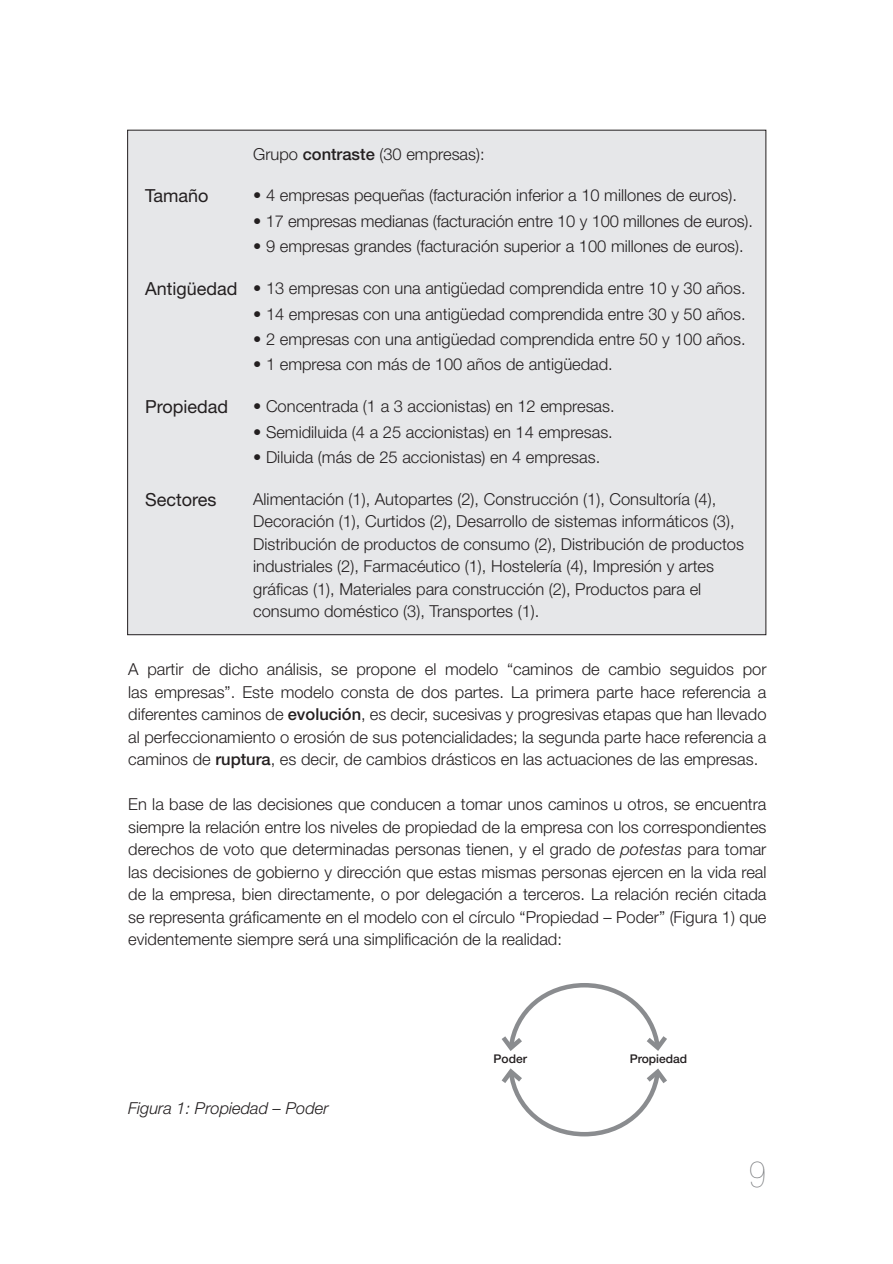
<style>
.page{position:relative;width:893px;height:1264px;background:#fff}
.page>*{position:absolute;margin:0;border:0;box-sizing:border-box;transform-origin:0 0}
.t1{font:900 condensed 36px "Helvetica Neue";color:#76787b}
.t2{font:18px "Helvetica Neue";color:#231f20}
.t3{font:300 16.5px/22.5px "Helvetica Neue";color:#231f20;text-align:justify}
.t4{font:italic 300 16.5px "Helvetica Neue";color:#231f20}
.t5{font:500 12px "Helvetica Neue";color:#231f20}
.s1{font-weight:500}
.s2{font-weight:400;font-size:18px}
.s3{font-style:italic}
</style>
<div class="page">
<div style="left:128px;top:130px;width:637px;height:504px;background:#e6e7e9"></div>
<svg style="left:501px;top:983px;width:166px;height:68px"></svg>
<svg style="left:501px;top:1068px;width:166px;height:69px"></svg>
<p class="t3" style="left:253px;top:145px;width:233px">Grupo <span class="s1">contraste</span> (30 empresas):</p>
<p class="t2" style="left:145px;top:189px;width:65px">Tamaño</p>
<p class="t3" style="left:253px;top:185px;width:485px">• 4 empresas pequeñas (facturación inferior a 10 millones de euros).</p>
<p class="t3" style="left:253px;top:211px;width:501px">• 17 empresas medianas (facturación entre 10 y 100 millones de euros).</p>
<p class="t3" style="left:253px;top:236px;width:492px">• 9 empresas grandes (facturación superior a 100 millones de euros).</p>
<p class="t3" style="left:145px;top:278px;width:602px"><span class="s2">Antigüedad</span> • 13 empresas con una antigüedad comprendida entre 10 y 30 años.</p>
<p class="t3" style="left:253px;top:304px;width:494px">• 14 empresas con una antigüedad comprendida entre 30 y 50 años.</p>
<p class="t3" style="left:253px;top:329px;width:494px">• 2 empresas con una antigüedad comprendida entre 50 y 100 años.</p>
<p class="t3" style="left:253px;top:354px;width:361px">• 1 empresa con más de 100 años de antigüedad.</p>
<p class="t2" style="left:145px;top:400px;width:85px">Propiedad</p>
<p class="t3" style="left:253px;top:396px;width:363px">• Concentrada (1 a 3 accionistas) en 12 empresas.</p>
<p class="t3" style="left:253px;top:422px;width:361px">• Semidiluida (4 a 25 accionistas) en 14 empresas.</p>
<p class="t3" style="left:253px;top:447px;width:348px">• Diluida (más de 25 accionistas) en 4 empresas.</p>
<p class="t2" style="left:145px;top:493px;width:73px">Sectores</p>
<p class="t3" style="left:253px;top:489px;width:492px;text-align:left">Alimentación (1), Autopartes (2), Construcción (1), Consultoría (4), Decoración (1), Curtidos (2), Desarrollo de sistemas informáticos (3), Distribución de productos de consumo (2), Distribución de productos industriales (2), Farmacéutico (1), Hostelería (4), Impresión y artes gráficas (1), Materiales para construcción (2), Productos para el consumo doméstico (3), Transportes (1).</p>
<p class="t3" style="left:128px;top:659px;width:639px">A partir de dicho análisis, se propone el modelo “caminos de cambio seguidos por las empresas”. Este modelo consta de dos partes. La primera parte hace referencia a diferentes caminos de <span class="s1">evolución</span>, es decir, sucesivas y progresivas etapas que han llevado al perfeccionamiento o erosión de sus potencialidades; la segunda parte hace referencia a caminos de <span class="s1">ruptura</span>, es decir, de cambios drásticos en las actuaciones de las empresas.</p>
<p class="t3" style="left:128px;top:794px;width:639px">En la base de las decisiones que conducen a tomar unos caminos u otros, se encuentra siempre la relación entre los niveles de propiedad de la empresa con los correspondientes derechos de voto que determinadas personas tienen, y el grado de <span class="s3">potestas</span> para tomar las decisiones de gobierno y dirección que estas mismas personas ejercen en la vida real de la empresa, bien directamente, o por delegación a terceros. La relación recién citada se representa gráficamente en el modelo con el círculo “Propiedad – Poder” (Figura 1) que evidentemente siempre será una simplificación de la realidad:</p>
<p class="t4" style="left:128px;top:1102px;width:202px">Figura 1: Propiedad – Poder</p>
<p class="t5" style="left:493px;top:1055px;width:35px">Poder</p>
<p class="t5" style="left:629px;top:1055px;width:59px">Propiedad</p>
<h1 class="t1" style="left:748px;top:1161px;width:19px">9</h1>
</div>
